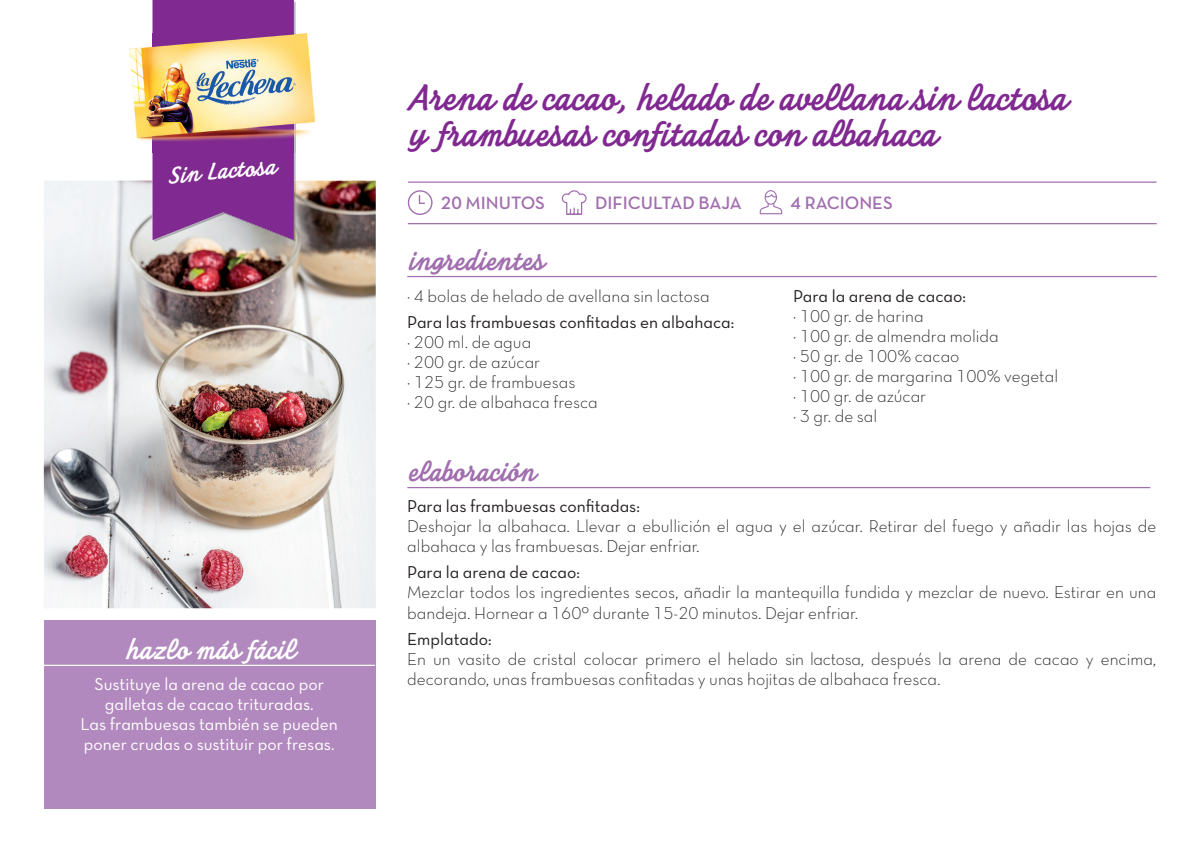
<style>
.page{position:relative;width:1200px;height:847px;background:#fff}
.page>*{position:absolute;margin:0;border:0;box-sizing:border-box;transform-origin:0 0}
.t1{font:700 38.75px/36.4px "Laitiere Initial";letter-spacing:-.015em;color:#802990}
.t2{font:700 30px "Laitiere Initial";letter-spacing:-.01em;color:#a16eae}
.t3{font:700 30px "Laitiere Initial";letter-spacing:-.01em;color:#fff}
.t4{font:700 25.12px "Laitiere Initial";color:#fff}
.t5{font:18.25px "Neutra Text TF Demi Alt";color:#a16eae}
.t6{font:17.5px/20px "Neutra Text TF Light Alt";color:#231f20}
.t7{font:17.5px "Neutra Text TF Book Alt";color:#231f20}
.t8{font:17.5px/20px "Neutra Text TF Book Alt";color:#fff;text-align:center}
</style>
<div class="page">
<div style="left:44px;top:619px;width:332px;height:189px;background:#b289be"></div>
<hr style="left:407px;top:487px;width:743px;height:1px;background:#a16eae">
<hr style="left:44px;top:665px;width:331px;height:1px;background:#fff">
<hr style="left:407px;top:276px;width:750px;height:1px;background:#a16eae">
<hr style="left:408px;top:223px;width:749px;height:1px;background:#a16eae">
<hr style="left:408px;top:181px;width:748px;height:2px;background:#a16eae">
<svg style="left:760px;top:190px;width:22px;height:24px"></svg>
<svg style="left:408px;top:190px;width:25px;height:25px"></svg>
<svg style="left:562px;top:190px;width:25px;height:25px"></svg>
<img style="left:44px;top:181px;width:332px;height:427px">
<hr style="left:294px;top:152px;width:2px;height:29px;background:#bcbdc0">
<hr style="left:294px;top:2px;width:2px;height:31px;background:#bcbdc0">
<img style="left:260px;top:181px;width:36px;height:61px">
<img style="left:154px;top:240px;width:106px;height:2px">
<svg style="left:153px;top:0;width:141px;height:240px;background:#883b96"></svg>
<img style="left:129px;top:33px;width:187px;height:119px">
<h3 class="t4" style="left:165px;top:161px;width:110px;rotate:-5deg">Sin Lactosa</h3>
<h2 class="t3" style="left:124px;top:632px;width:172px">hazlo más fácil</h2>
<p class="t8" style="left:81px;top:673px;width:259px">Sustituye la arena de cacao por galletas de cacao trituradas.<br>Las frambuesas también se pueden poner crudas o sustituir por fresas.</p>
<h1 class="t1" style="left:408px;top:78px;width:660px">Arena de cacao, helado de avellana sin lactosa y frambuesas confitadas con albahaca</h1>
<p class="t5" style="left:441px;top:191px;width:106px">20 MINUTOS</p>
<p class="t5" style="left:595px;top:191px;width:148px">DIFICULTAD BAJA</p>
<p class="t5" style="left:791px;top:191px;width:104px">4 RACIONES</p>
<h2 class="t2" style="left:407px;top:244px;width:137px">ingredientes</h2>
<p class="t6" style="left:407px;top:285px;width:304px">· 4 bolas de helado de avellana sin lactosa</p>
<p class="t7" style="left:407px;top:311px;width:328px">Para las frambuesas confitadas en albahaca:</p>
<p class="t6" style="left:407px;top:332px;width:192px">· 200 ml. de agua<br>· 200 gr. de azúcar<br>· 125 gr. de frambuesas<br>· 20 gr. de albahaca fresca</p>
<h2 class="t2" style="left:407px;top:454px;width:129px">elaboración</h2>
<p class="t7" style="left:793px;top:285px;width:174px">Para la arena de cacao:</p>
<p class="t6" style="left:793px;top:305px;width:266px">· 100 gr. de harina<br>· 100 gr. de almendra molida<br>· 50 gr. de 100% cacao<br>· 100 gr. de margarina 100% vegetal · 100 gr. de azúcar<br>· 3 gr. de sal</p>
<p class="t7" style="left:407px;top:495px;width:234px">Para las frambuesas confitadas:</p>
<p class="t6" style="left:407px;top:516px;width:751px">Deshojar la albahaca. Llevar a ebullición el agua y el azúcar. Retirar del fuego y añadir las hojas de albahaca y las frambuesas. Dejar enfriar.</p>
<p class="t7" style="left:407px;top:562px;width:174px">Para la arena de cacao:</p>
<p class="t6" style="left:407px;top:582px;width:751px">Mezclar todos los ingredientes secos, añadir la mantequilla fundida y mezclar de nuevo. Estirar en una bandeja. Hornear a 160º durante 15-20 minutos. Dejar enfriar.</p>
<p class="t7" style="left:407px;top:628px;width:86px">Emplatado:</p>
<p class="t6" style="left:407px;top:648px;width:751px">En un vasito de cristal colocar primero el helado sin lactosa, después la arena de cacao y encima, decorando, unas frambuesas confitadas y unas hojitas de albahaca fresca.</p>
</div>
